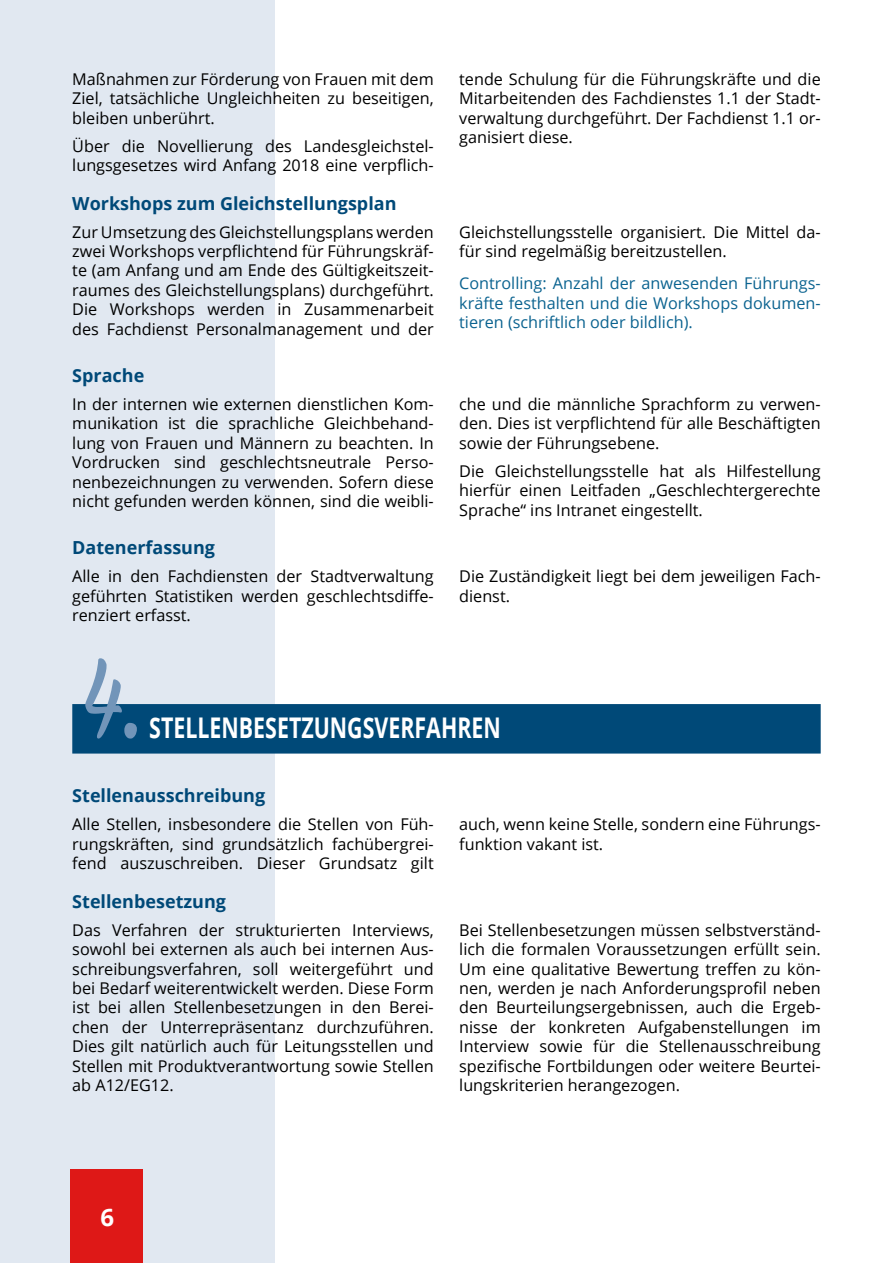
<style>
.page{position:relative;width:893px;height:1263px;background:#fff}
.page>*{position:absolute;margin:0;border:0;box-sizing:border-box;transform-origin:0 0}
.t1{font:105px "Courgette";color:#7295b9;scale:.75 1}
.t2{font:700 28.5px "Open Sans";color:#fff;scale:.75 1}
.t3{font:700 24px "Open Sans";color:#fff}
.t4{font:700 18px "Open Sans";color:#004978}
.t5{font:16.2px/19.5px "Open Sans";color:#000;text-align:justify}
.t6{font:16.2px/19.5px "Open Sans";color:#0b6390;text-align:justify}
</style>
<div class="page">
<div style="left:0;top:0;width:274px;height:1263px;background:#e1e8f1"></div>
<div style="left:70px;top:1169px;width:72px;height:94px;background:#de1817"></div>
<div style="left:72px;top:704px;width:749px;height:49px;background:#004978"></div>
<p class="t5" style="left:72px;top:69px;width:363px">Maßnahmen zur Förderung von Frauen mit dem Ziel, tatsächliche Ungleichheiten zu beseitigen, bleiben unberührt.</p>
<p class="t5" style="left:72px;top:135px;width:363px">Über die Novellierung des Landesgleichstel&shy;lungsgesetzes wird Anfang 2018 eine verpflich-</p>
<p class="t5" style="left:459px;top:69px;width:363px">tende Schulung für die Führungskräfte und die Mitarbeitenden des Fachdienstes 1.1 der Stadt&shy;verwaltung durchgeführt. Der Fachdienst 1.1 or&shy;ganisiert diese.</p>
<p class="t4" style="left:72px;top:190px;width:326px">Workshops zum Gleichstellungsplan</p>
<p class="t5" style="left:72px;top:221px;width:363px">Zur Umsetzung des Gleichstellungsplans werden zwei Workshops verpflichtend für Führungskräf&shy;te (am Anfang und am Ende des Gültigkeitszeit&shy;raumes des Gleichstellungsplans) durchgeführt.<br>Die Workshops werden in Zusammenarbeit des Fachdienst Personalmanagement und der</p>
<p class="t5" style="left:459px;top:221px;width:363px">Gleichstellungsstelle organisiert. Die Mittel da&shy;für sind regelmäßig bereitzustellen.</p>
<p class="t6" style="left:459px;top:273px;width:363px">Controlling: Anzahl der anwesenden Führungs&shy;kräfte festhalten und die Workshops dokumen&shy;tieren (schriftlich oder bildlich).</p>
<p class="t4" style="left:72px;top:363px;width:74px">Sprache</p>
<p class="t5" style="left:72px;top:394px;width:363px">In der internen wie externen dienstlichen Kom&shy;munikation ist die sprachliche Gleichbehand&shy;lung von Frauen und Männern zu beachten. In Vordrucken sind geschlechtsneutrale Perso&shy;nenbezeichnungen zu verwenden. Sofern diese nicht gefunden werden können, sind die weibli-</p>
<p class="t5" style="left:459px;top:394px;width:363px">che und die männliche Sprachform zu verwen&shy;den. Dies ist verpflichtend für alle Beschäftigten sowie der Führungsebene.</p>
<p class="t5" style="left:459px;top:461px;width:363px">Die Gleichstellungsstelle hat als Hilfestellung hierfür einen Leitfaden „Geschlechtergerechte Sprache“ ins Intranet eingestellt.</p>
<p class="t4" style="left:72px;top:535px;width:144px">Datenerfassung</p>
<p class="t5" style="left:72px;top:566px;width:363px">Alle in den Fachdiensten der Stadtverwaltung geführten Statistiken werden geschlechtsdiffe&shy;renziert erfasst.</p>
<p class="t5" style="left:459px;top:566px;width:363px">Die Zuständigkeit liegt bei dem jeweiligen Fach&shy;dienst.</p>
<h1 class="t1" style="left:81px;top:635px;width:85px">4.</h1>
<h2 class="t2" style="left:149px;top:708px;width:470px">STELLENBESETZUNGSVERFAHREN</h2>
<p class="t4" style="left:72px;top:783px;width:194px">Stellenausschreibung</p>
<p class="t5" style="left:72px;top:814px;width:363px">Alle Stellen, insbesondere die Stellen von Füh&shy;rungskräften, sind grundsätzlich fachübergrei&shy;fend auszuschreiben. Dieser Grundsatz gilt</p>
<p class="t5" style="left:459px;top:814px;width:363px">auch, wenn keine Stelle, sondern eine Führungs&shy;funktion vakant ist.</p>
<p class="t4" style="left:72px;top:888px;width:155px">Stellenbesetzung</p>
<p class="t5" style="left:72px;top:919px;width:363px">Das Verfahren der strukturierten Interviews, sowohl bei externen als auch bei internen Aus&shy;schreibungsverfahren, soll weitergeführt und bei Bedarf weiterentwickelt werden. Diese Form ist bei allen Stellenbesetzungen in den Berei&shy;chen der Unterrepräsentanz durchzuführen.<br>Dies gilt natürlich auch für Leitungsstellen und Stellen mit Produktverantwortung sowie Stellen ab A12/EG12.</p>
<p class="t5" style="left:459px;top:919px;width:363px">Bei Stellenbesetzungen müssen selbstverständ&shy;lich die formalen Voraussetzungen erfüllt sein.<br>Um eine qualitative Bewertung treffen zu kön&shy;nen, werden je nach Anforderungsprofil neben den Beurteilungsergebnissen, auch die Ergeb&shy;nisse der konkreten Aufgabenstellungen im Interview sowie für die Stellenausschreibung spezifische Fortbildungen oder weitere Beurtei&shy;lungskriterien herangezogen.</p>
<h3 class="t3" style="left:101px;top:1200px;width:15px">6</h3>
</div>
